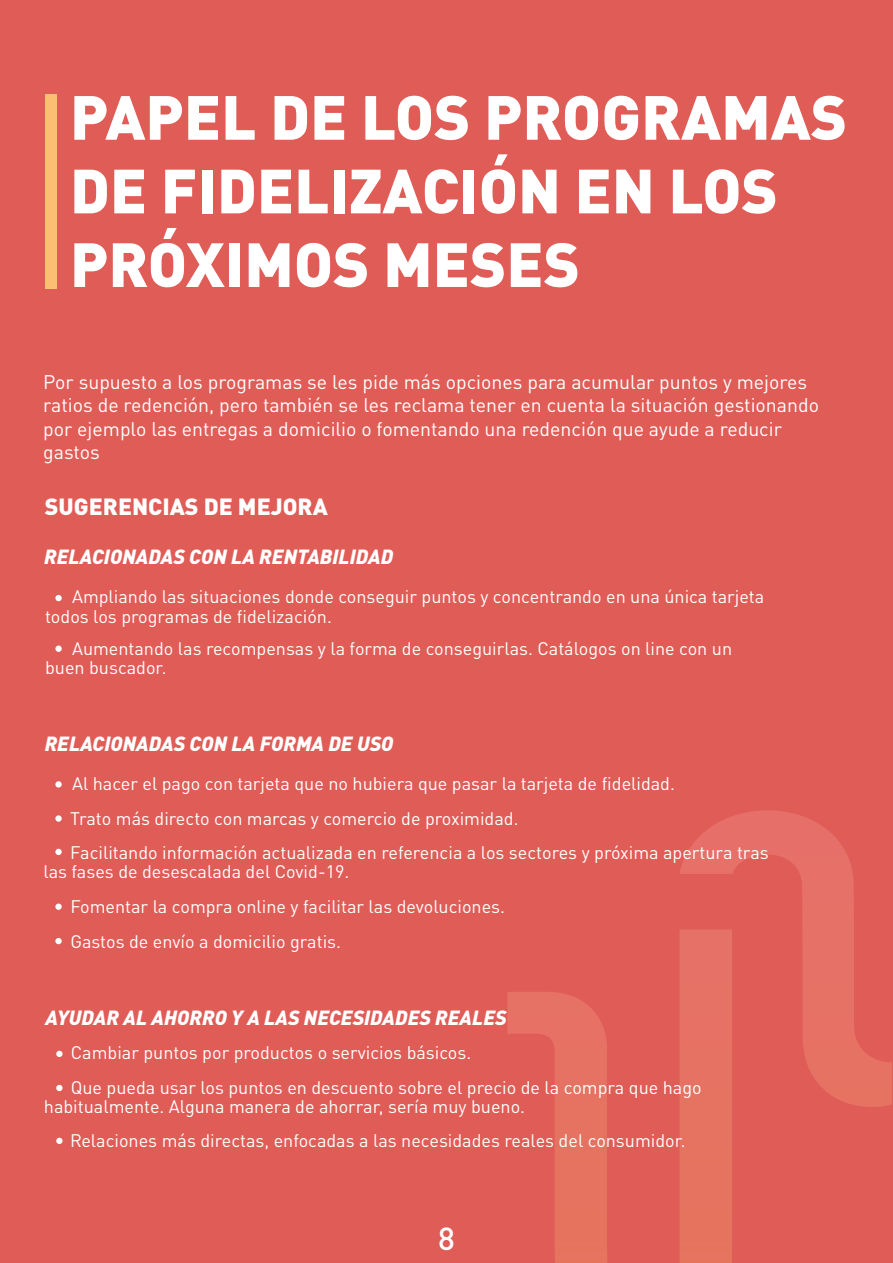
<style>
.page{position:relative;width:893px;height:1263px;background:#e05c57}
.page>*{position:absolute;margin:0;border:0;box-sizing:border-box;transform-origin:0 0}
.t1{font:900 61.35px/73.7px "DIN Pro";color:#fff}
.t2{font:500 31.5px "DIN Pro";color:#fff}
.t3{font:900 23.1px "DIN Pro";color:#fff}
.t4{font:italic 900 20.25px "DIN Pro";color:#fff}
.t5{font:19.5px/23.4px "DIN Pro";color:#fff}
.t6{font:18px/19.5px "DIN Pro";color:#fff}
</style>
<div class="page">
<img style="left:507px;top:810px;width:385px;height:453px">
<div style="left:45px;top:94px;width:12px;height:194px;background:#fcbe72"></div>
<div style="left:55px;top:595px;width:7px;height:6px;background:#fff;border-radius:50%"></div>
<div style="left:55px;top:645px;width:7px;height:7px;background:#fff;border-radius:50%"></div>
<div style="left:55px;top:781px;width:7px;height:6px;background:#fff;border-radius:50%"></div>
<svg style="left:55px;top:815px;width:7px;height:7px"></svg>
<div style="left:55px;top:849px;width:7px;height:6px;background:#fff;border-radius:50%"></div>
<div style="left:55px;top:903px;width:7px;height:7px;background:#fff;border-radius:50%"></div>
<div style="left:55px;top:938px;width:7px;height:6px;background:#fff;border-radius:50%"></div>
<div style="left:56px;top:1051px;width:7px;height:6px;background:#fff;border-radius:50%"></div>
<div style="left:56px;top:1085px;width:7px;height:6px;background:#fff;border-radius:50%"></div>
<div style="left:56px;top:1138px;width:7px;height:6px;background:#fff;border-radius:50%"></div>
<h1 class="t1" style="left:70px;top:73px;width:779px">PAPEL DE LOS PROGRAMAS<br>DE FIDELIZACIÓN EN LOS<br>PRÓXIMOS MESES</h1>
<p class="t5" style="left:43px;top:368px;width:777px">Por supuesto a los programas se les pide más opciones para acumular puntos y mejores ratios de redención, pero también se les reclama tener en cuenta la situación gestionando por ejemplo las entregas a domicilio o fomentando una redención que ayude a reducir gastos</p>
<p class="t3" style="left:45px;top:487px;width:284px">SUGERENCIAS DE MEJORA</p>
<p class="t4" style="left:44px;top:540px;width:351px">RELACIONADAS CON LA RENTABILIDAD</p>
<p class="t6" style="left:45px;top:585px;width:721px;text-indent:27px">Ampliando las situaciones donde conseguir puntos y concentrando en una única tarjeta todos los programas de fidelización.</p>
<p class="t6" style="left:45px;top:637px;width:688px;text-indent:27px">Aumentando las recompensas y la forma de conseguirlas. Catálogos on line con un buen buscador.</p>
<p class="t4" style="left:45px;top:726px;width:350px">RELACIONADAS CON LA FORMA DE USO</p>
<p class="t6" style="left:70px;top:764px;width:700px;line-height:34.5px">Al hacer el pago con tarjeta que no hubiera que pasar la tarjeta de fidelidad.<br>Trato más directo con marcas y comercio de proximidad.<br>Facilitando información actualizada en referencia a los sectores y próxima apertura tras</p>
<p class="t6" style="left:70px;top:852px;width:436px;line-height:34.8px;text-indent:-27px">las fases de desescalada del Covid-19.<br>Fomentar la compra online y facilitar las devoluciones.<br>Gastos de envío a domicilio gratis.</p>
<p class="t4" style="left:45px;top:1000px;width:463px">AYUDAR AL AHORRO Y A LAS NECESIDADES REALES</p>
<p class="t6" style="left:71px;top:1033px;width:632px;line-height:35px">Cambiar puntos por productos o servicios básicos.<br>Que pueda usar los puntos en descuento sobre el precio de la compra que hago</p>
<p class="t6" style="left:70px;top:1088px;width:617px;line-height:34px;text-indent:-26px">habitualmente. Alguna manera de ahorrar, sería muy bueno.<br>Relaciones más directas, enfocadas a las necesidades reales del consumidor.</p>
<h2 class="t2" style="left:438px;top:1213px;width:18px">8</h2>
</div>
